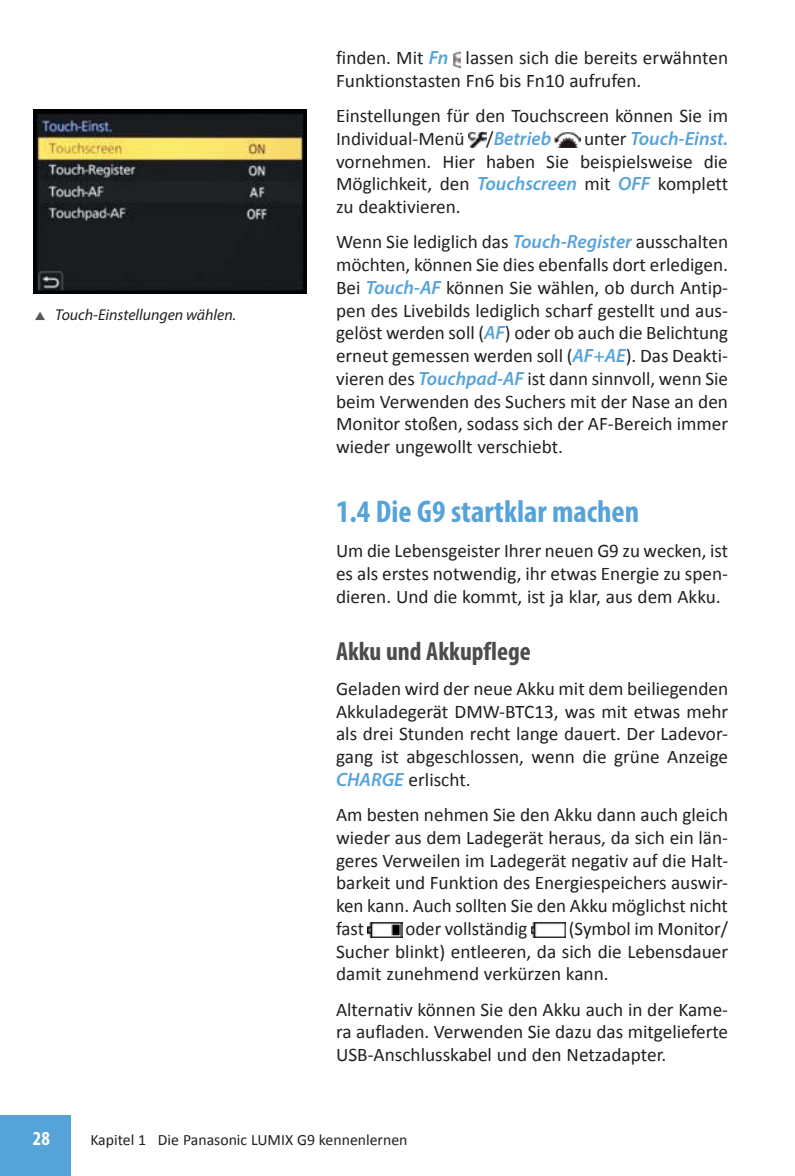
<style>
.page{position:relative;width:795px;height:1176px;background:#fff}
.page>*{position:absolute;margin:0;border:0;box-sizing:border-box;transform-origin:0 0}
.t1{font:700 condensed 31.5px "Myriad Pro";color:#56a3da}
.t2{font:700 condensed 26.25px "Myriad Pro";color:#4c4c4e}
.t3{font:700 condensed 19.95px "Myriad Pro";color:#fff}
.t4{font:19.25px/22.8px "Calibri";color:#231f20;text-align:justify}
.t5{font:italic 600 19.25px "Myriad Pro";color:#56a3da}
.t6{font:15.75px "Calibri";color:#231f20}
.t7{font:italic 15.75px "Myriad Pro";color:#231f20}
.s1{font-family:"Myriad Pro";font-weight:600;font-style:italic;color:#56a3da}
.s2{font-family:"Calibri";font-weight:400;font-style:normal;color:#231f20}
</style>
<div class="page">
<div style="left:0;top:1115px;width:70px;height:61px;background:#55a3d9"></div>
<img style="left:453px;top:51px;width:7px;height:16px">
<img style="left:468px;top:132px;width:18px;height:16px">
<img style="left:555px;top:132px;width:25px;height:16px">
<img style="left:367px;top:922px;width:35px;height:16px">
<img style="left:531px;top:922px;width:34px;height:16px">
<img style="left:33px;top:110px;width:273px;height:184px">
<p class="t7" style="left:55px;top:309px;width:182px">Touch-Einstellungen wählen.</p>
<p class="t4" style="left:336px;top:48px;width:393px">finden. Mit <span class="s1">Fn</span> lassen sich die bereits erwähnten<br>Funktionstasten Fn6 bis Fn10 aufrufen.</p>
<p class="t4" style="left:336px;top:106px;width:393px">Einstellungen für den Touchscreen können Sie im<br>Individual-Menü /<span class="s1">Betrieb</span></p>
<p class="t5" style="left:584px;top:131px;width:146px"><span class="s2">unter</span> Touch-Einst.</p>
<p class="t4" style="left:336px;top:152px;width:393px">vornehmen. Hier haben Sie beispielsweise die Möglichkeit, den <span class="s1">Touchscreen</span> mit <span class="s1">OFF</span> komplett zu deaktivieren.</p>
<p class="t4" style="left:336px;top:232px;width:393px">Wenn Sie lediglich das <span class="s1">Touch-Register</span> ausschalten möchten, können Sie dies ebenfalls dort erledigen.<br>Bei <span class="s1">Touch-AF</span> können Sie wählen, ob durch Antip&shy;pen des Livebilds lediglich scharf gestellt und aus&shy;gelöst werden soll (<span class="s1">AF</span>) oder ob auch die Belichtung erneut gemessen werden soll (<span class="s1">AF+AE</span>). Das Deakti&shy;vieren des <span class="s1">Touchpad-AF</span> ist dann sinnvoll, wenn Sie beim Verwenden des Suchers mit der Nase an den Monitor stoßen, sodass sich der AF-Bereich immer wieder ungewollt verschiebt.</p>
<h1 class="t1" style="left:336px;top:500px;width:304px">1.4 Die G9 startklar machen</h1>
<p class="t4" style="left:336px;top:541px;width:393px">Um die Lebensgeister Ihrer neuen G9 zu wecken, ist es als erstes notwendig, ihr etwas Energie zu spen&shy;dieren. Und die kommt, ist ja klar, aus dem Akku.</p>
<h2 class="t2" style="left:336px;top:641px;width:196px">Akku und Akkupflege</h2>
<p class="t4" style="left:336px;top:679px;width:394px">Geladen wird der neue Akku mit dem beiliegenden Akkuladegerät DMW-BTC13, was mit etwas mehr als drei Stunden recht lange dauert. Der Ladevor&shy;gang ist abgeschlossen, wenn die grüne Anzeige <span class="s1">CHARGE</span> erlischt.</p>
<p class="t4" style="left:336px;top:805px;width:393px">Am besten nehmen Sie den Akku dann auch gleich wieder aus dem Ladegerät heraus, da sich ein län&shy;geres Verweilen im Ladegerät negativ auf die Halt&shy;barkeit und Funktion des Energiespeichers auswir&shy;ken kann. Auch sollten Sie den Akku möglichst nicht fast</p>
<p class="t4" style="left:336px;top:919px;width:393px;text-indent:233px">(Symbol im Monitor/ Sucher blinkt) entleeren, da sich die Lebensdauer damit zunehmend verkürzen kann.</p>
<p class="t4" style="left:336px;top:999px;width:393px">Alternativ können Sie den Akku auch in der Kame&shy;ra aufladen. Verwenden Sie dazu das mitgelieferte USB-Anschlusskabel und den Netzadapter.</p>
<p class="t4" style="left:405px;top:919px;width:123px">oder vollständig</p>
<p class="t3" style="left:33px;top:1131px;width:18px">28</p>
<p class="t6" style="left:90px;top:1133px;width:318px">Kapitel 1 Die Panasonic LUMIX G9 kennenlernen</p>
</div>
